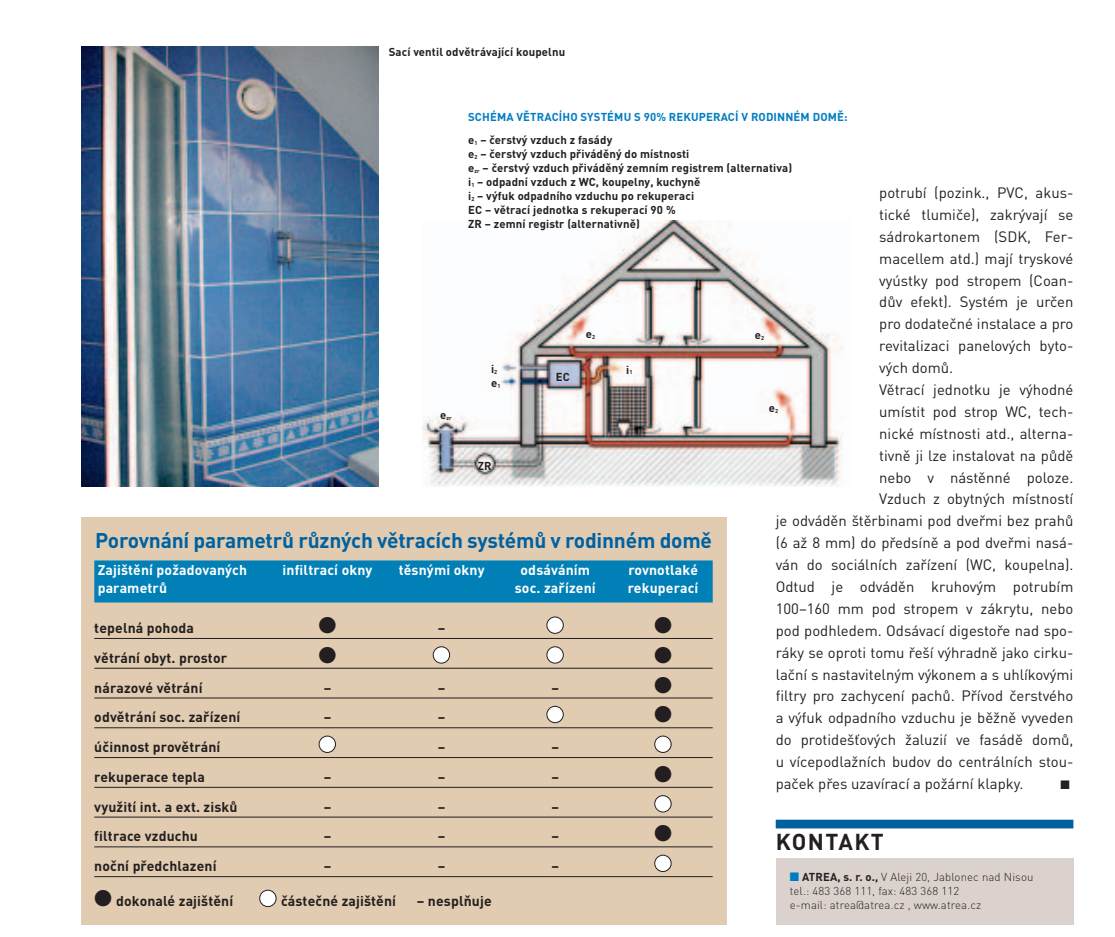
<style>
.page{position:relative;width:1115px;height:937px;background:#fff}
.page>*{position:absolute;margin:0;border:0;box-sizing:border-box;transform-origin:0 0}
.t1{font:22.75px "Zapf Dingbats";color:#231f20}
.t2{font:22.75px "Zapf Dingbats";color:#fff}
.t3{font:700 22.75px "DINCE";letter-spacing:.06em;color:#231f20}
.t4{font:700 21px "DINCE";letter-spacing:-.01em;color:#0061a0}
.t5{font:14.88px "DINCE";color:#231f20}
.t6{font:700 14px "DINCE";letter-spacing:.01em;color:#231f20}
.t7{font:700 14px "DINCE";letter-spacing:.01em;color:#fff}
.t8{font:12.25px "Zapf Dingbats";color:#231f20}
.t9{font:700 11.38px/14px "DINCE";letter-spacing:.01em;color:#231f20}
.t10{font:300 11.38px/14px "DINCE";letter-spacing:.01em;color:#231f20}
.t11{font:700 11.38px/22.8px "DINCE";letter-spacing:.01em;color:#007cc2}
.t12{font:700 5.6px "DINCE";color:#231f20}
.s1{color:#231f20}
.s2{font-size:5.6px;color:#231f20}
.s3{font-size:5.6px}
.s4{color:#fff}
.s5{color:#007cc2}
.s6{font-weight:700}
</style>
<div class="page">
<img style="left:422px;top:221px;width:421px;height:265px">
<img style="left:81px;top:47px;width:298px;height:439px">
<div style="left:81px;top:517px;width:645px;height:407px;background:#e1ccb2"></div>
<div style="left:94px;top:560px;width:619px;height:42px;background:#0080b7"></div>
<hr style="left:94px;top:638px;width:619px;height:1px;background:#231f20">
<hr style="left:94px;top:667px;width:619px;height:1px;background:#231f20">
<hr style="left:94px;top:697px;width:619px;height:1px;background:#231f20">
<hr style="left:94px;top:727px;width:619px;height:1px;background:#231f20">
<hr style="left:94px;top:757px;width:619px;height:1px;background:#231f20">
<hr style="left:94px;top:786px;width:619px;height:1px;background:#231f20">
<hr style="left:94px;top:816px;width:619px;height:1px;background:#231f20">
<hr style="left:94px;top:846px;width:619px;height:1px;background:#231f20">
<hr style="left:94px;top:876px;width:619px;height:1px;background:#231f20">
<div style="left:776px;top:857px;width:297px;height:67px;background:#dbd2cd"></div>
<div style="left:776px;top:819px;width:297px;height:9px;background:#0061a0"></div>
<p class="t9" style="left:389px;top:46px;width:178px">Sací ventil odvětrávající koupelnu</p>
<p class="t11" style="left:468px;top:107px;width:381px">SCHÉMA VĚTRACÍHO SYSTÉMU S 90% REKUPERACÍ V RODINNÉM DOMĚ: <span class="s1">e</span><span class="s2">1</span> <span class="s1">– čerstvý vzduch z fasády</span></p>
<p class="t9" style="left:468px;top:148px;width:325px">e<sub>2</sub> – čerstvý vzduch přiváděný do místnosti<br>e<sub>zr</sub> – čerstvý vzduch přiváděný zemním registrem (alternativa) i<span class="s3">1</span> – odpadní vzduch z WC, koupelny, kuchyně<br>i<sub>2</sub> – výfuk odpadního vzduchu po rekuperaci<br>EC – větrací jednotka s rekuperací 90 %<br>ZR – zemní registr (alternativně)</p>
<p class="t5" style="left:879px;top:187px;width:196px">potrubí (pozink., PVC, akus-</p>
<p class="t5" style="left:879px;top:209px;width:196px">tické tlumiče), zakrývají se</p>
<p class="t5" style="left:879px;top:231px;width:196px">sádrokartonem (SDK, Fer-</p>
<p class="t5" style="left:879px;top:253px;width:196px">macellem atd.) mají tryskové</p>
<p class="t5" style="left:879px;top:275px;width:196px">vyústky pod stropem (Coan-</p>
<p class="t5" style="left:879px;top:297px;width:196px">dův efekt). Systém je určen</p>
<p class="t5" style="left:879px;top:318px;width:196px">pro dodatečné instalace a pro</p>
<p class="t5" style="left:879px;top:340px;width:196px">revitalizaci panelových byto-</p>
<p class="t5" style="left:879px;top:362px;width:75px">vých domů.</p>
<p class="t5" style="left:879px;top:384px;width:196px">Větrací jednotku je výhodné</p>
<p class="t5" style="left:879px;top:406px;width:196px">umístit pod strop WC, tech-</p>
<p class="t5" style="left:879px;top:428px;width:196px">nické místnosti atd., alterna-</p>
<p class="t5" style="left:879px;top:450px;width:196px">tivně ji lze instalovat na půdě</p>
<p class="t5" style="left:879px;top:472px;width:196px">nebo v nástěnné poloze.</p>
<p class="t5" style="left:879px;top:493px;width:196px">Vzduch z obytných místností</p>
<p class="t5" style="left:776px;top:515px;width:299px">je odváděn štěrbinami pod dveřmi bez prahů</p>
<p class="t5" style="left:776px;top:537px;width:299px">(6 až 8 mm) do předsíně a pod dveřmi nasá-</p>
<p class="t5" style="left:776px;top:559px;width:299px">ván do sociálních zařízení (WC, koupelna).</p>
<p class="t5" style="left:776px;top:581px;width:299px">Odtud je odváděn kruhovým potrubím</p>
<p class="t5" style="left:776px;top:603px;width:299px">100–160 mm pod stropem v zákrytu, nebo</p>
<p class="t5" style="left:776px;top:625px;width:299px">pod podhledem. Odsávací digestoře nad spo-</p>
<p class="t5" style="left:776px;top:647px;width:299px">ráky se oproti tomu řeší výhradně jako cirku-</p>
<p class="t5" style="left:776px;top:668px;width:299px">lační s nastavitelným výkonem a s uhlíkovými</p>
<p class="t5" style="left:776px;top:690px;width:299px">filtry pro zachycení pachů. Přívod čerstvého</p>
<p class="t5" style="left:776px;top:712px;width:299px">a výfuk odpadního vzduchu je běžně vyveden</p>
<p class="t5" style="left:776px;top:734px;width:299px">do protidešťových žaluzií ve fasádě domů,</p>
<p class="t5" style="left:776px;top:756px;width:299px">u vícepodlažních budov do centrálních stou-</p>
<p class="t5" style="left:776px;top:778px;width:249px">paček přes uzavírací a požární klapky.</p>
<p class="t8" style="left:1060px;top:778px;width:11px">■</p>
<p class="t9" style="left:586px;top:328px;width:11px">e<span class="s3">2</span></p>
<p class="t9" style="left:755px;top:328px;width:11px">e<span class="s3">2</span></p>
<p class="t9" style="left:491px;top:362px;width:11px">i<span class="s3">2 </span>e<span class="s3">1</span></p>
<p class="t9" style="left:626px;top:363px;width:8px">i<sub>1</sub></p>
<p class="t9" style="left:556px;top:371px;width:16px">EC</p>
<p class="t9" style="left:769px;top:402px;width:11px">e<sub>2</sub></p>
<p class="t12" style="left:440px;top:416px;width:13px"><sup>e</sup>zr</p>
<p class="t9" style="left:478px;top:459px;width:15px">ZR</p>
<p class="t4" style="left:95px;top:533px;width:618px">Porovnání parametrů různých větracích systémů v rodinném domě</p>
<p class="t7" style="left:98px;top:565px;width:151px">Zajištění požadovaných</p>
<p class="t7" style="left:282px;top:565px;width:91px">infiltrací okny</p>
<p class="t7" style="left:399px;top:565px;width:87px">těsnými okny</p>
<p class="t7" style="left:520px;top:565px;width:71px">odsáváním</p>
<p class="t7" style="left:628px;top:565px;width:71px">rovnotlaké</p>
<p class="t7" style="left:98px;top:582px;width:71px">parametrů</p>
<p class="t7" style="left:515px;top:582px;width:82px">soc. zařízení</p>
<p class="t7" style="left:628px;top:582px;width:72px">rekuperací</p>
<p class="t6" style="left:94px;top:623px;width:101px">tepelná pohoda</p>
<p class="t1" style="left:318px;top:614px;width:19px">●</p>
<p class="t6" style="left:438px;top:623px;width:9px">–</p>
<p class="t2" style="left:546px;top:614px;width:19px">●</p>
<p class="t1" style="left:654px;top:614px;width:19px">●</p>
<p class="t6" style="left:94px;top:652px;width:134px">větrání obyt. prostor</p>
<p class="t1" style="left:318px;top:644px;width:19px">●</p>
<p class="t2" style="left:432px;top:644px;width:19px">●</p>
<p class="t2" style="left:546px;top:644px;width:19px">●</p>
<p class="t1" style="left:654px;top:644px;width:19px">●</p>
<p class="t6" style="left:94px;top:682px;width:110px">nárazové větrání</p>
<p class="t6" style="left:324px;top:682px;width:9px">–</p>
<p class="t6" style="left:438px;top:682px;width:9px">–</p>
<p class="t6" style="left:551px;top:682px;width:9px">–</p>
<p class="t1" style="left:654px;top:673px;width:19px">●</p>
<p class="t6" style="left:94px;top:712px;width:148px">odvětrání soc. zařízení</p>
<p class="t6" style="left:324px;top:712px;width:9px">–</p>
<p class="t6" style="left:438px;top:712px;width:9px">–</p>
<p class="t2" style="left:546px;top:703px;width:19px">●</p>
<p class="t1" style="left:654px;top:703px;width:19px">●</p>
<p class="t6" style="left:94px;top:742px;width:128px">účinnost provětrání</p>
<p class="t2" style="left:318px;top:733px;width:19px">●</p>
<p class="t6" style="left:438px;top:742px;width:9px">–</p>
<p class="t6" style="left:551px;top:742px;width:9px">–</p>
<p class="t2" style="left:654px;top:733px;width:19px">●</p>
<p class="t6" style="left:94px;top:771px;width:112px">rekuperace tepla</p>
<p class="t6" style="left:324px;top:771px;width:9px">–</p>
<p class="t6" style="left:438px;top:771px;width:9px">–</p>
<p class="t6" style="left:551px;top:771px;width:9px">–</p>
<p class="t1" style="left:654px;top:763px;width:19px">●</p>
<p class="t6" style="left:94px;top:801px;width:145px">využití int. a ext. zisků</p>
<p class="t6" style="left:324px;top:801px;width:9px">–</p>
<p class="t6" style="left:438px;top:801px;width:9px">–</p>
<p class="t6" style="left:551px;top:801px;width:9px">–</p>
<p class="t2" style="left:654px;top:792px;width:19px">●</p>
<p class="t6" style="left:94px;top:831px;width:105px">filtrace vzduchu</p>
<p class="t6" style="left:324px;top:831px;width:9px">–</p>
<p class="t6" style="left:438px;top:831px;width:9px">–</p>
<p class="t6" style="left:551px;top:831px;width:9px">–</p>
<p class="t1" style="left:654px;top:822px;width:19px">●</p>
<p class="t6" style="left:94px;top:861px;width:124px">noční předchlazení</p>
<p class="t6" style="left:324px;top:861px;width:9px">–</p>
<p class="t6" style="left:438px;top:861px;width:9px">–</p>
<p class="t6" style="left:551px;top:861px;width:9px">–</p>
<p class="t2" style="left:654px;top:852px;width:19px">●</p>
<p class="t6" style="left:94px;top:896px;width:303px">● dokonalé zajištění <span class="s4">●</span> částečné zajištění</p>
<p class="t6" style="left:417px;top:896px;width:76px">– nesplňuje</p>
<p class="t3" style="left:776px;top:833px;width:110px">KONTAKT</p>
<p class="t10" style="left:790px;top:871px;width:245px"><span class="s5">■</span> <span class="s6">ATREA, s. r. o.,</span> V Aleji 20, Jablonec nad Nisou tel.: 483 368 111, fax: 483 368 112<br>e-mail: atrea@atrea.cz , www.atrea.cz</p>
</div>
